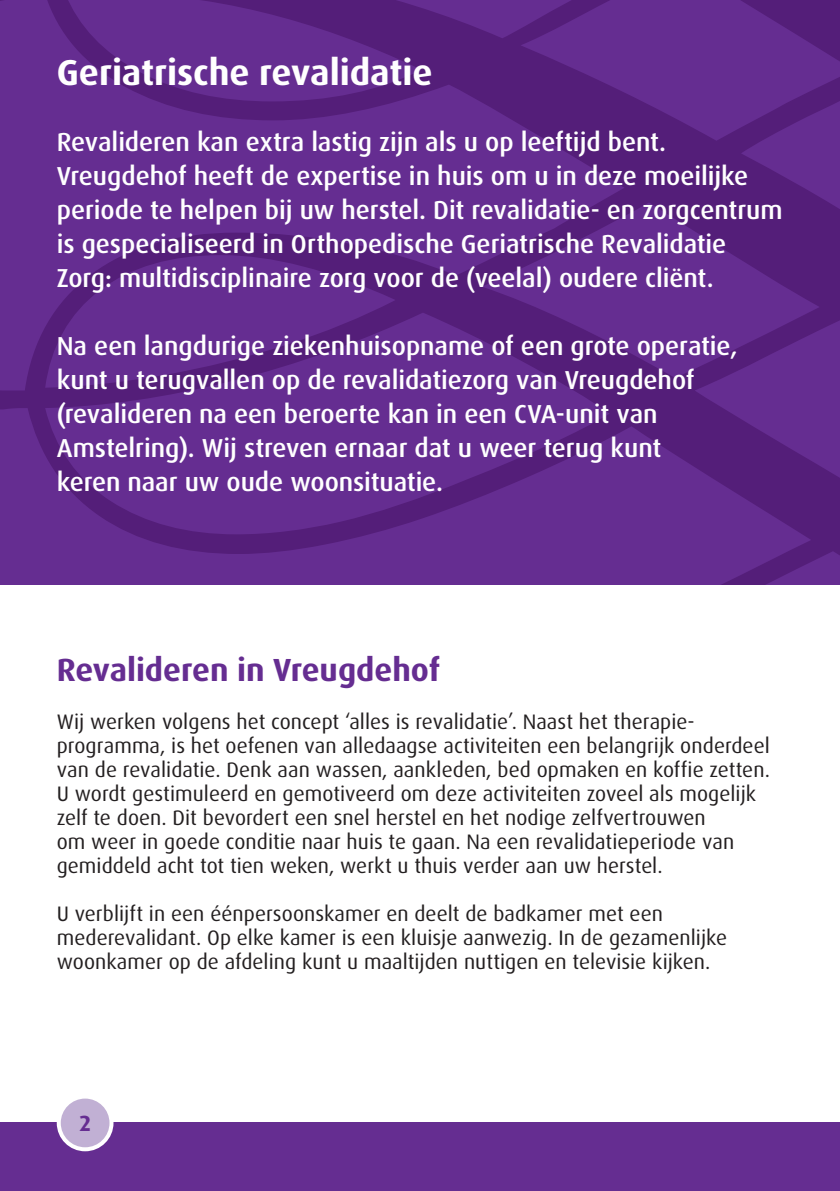
<style>
.page{position:relative;width:840px;height:1191px;background:#fff}
.page>*{position:absolute;margin:0;border:0;box-sizing:border-box;transform-origin:0 0}
.t1{font:700 36px "Dax Pro";color:#fff}
.t2{font:700 32px "Dax Pro";color:#652d91}
.t3{font:500 26px/34px "Dax Pro";letter-spacing:-.005em;color:#fff}
.t4{font:700 22px "Dax Pro";color:#652d91}
.t5{font:21px/24px "Dax Pro";color:#231f20}
</style>
<div class="page">
<div style="left:0;top:1123px;width:839px;height:68px;background:#652d91"></div>
<svg style="left:0;top:0;width:839px;height:585px;background:#60288a"></svg>
<div style="left:59px;top:1096px;width:52px;height:53px;background:#c1b0d4;border-radius:50%"></div>
<div style="left:57px;top:1094px;width:56px;height:57px;border:4px solid #fff;border-radius:50%"></div>
<h1 class="t1" style="left:57px;top:49px;width:377px">Geriatrische revalidatie</h1>
<p class="t3" style="left:57px;top:125px;width:727px">Revalideren kan extra lastig zijn als u op leeftijd bent.<br>Vreugdehof heeft de expertise in huis om u in deze moeilijke periode te helpen bij uw herstel. Dit revalidatie- en zorgcentrum is gespecialiseerd in Orthopedische Geriatrische Revalidatie Zorg: multidisciplinaire zorg voor de (veelal) oudere cliënt.</p>
<p class="t3" style="left:57px;top:329px;width:682px">Na een langdurige ziekenhuisopname of een grote operatie, kunt u terugvallen op de revalidatiezorg van Vreugdehof (revalideren na een beroerte kan in een CVA-unit van Amstelring). Wij streven ernaar dat u weer terug kunt<br>keren naar uw oude woonsituatie.</p>
<h2 class="t2" style="left:57px;top:649px;width:384px">Revalideren in Vreugdehof</h2>
<p class="t5" style="left:57px;top:710px;width:714px">Wij werken volgens het concept ‘alles is revalidatie’. Naast het therapie&shy;programma, is het oefenen van alledaagse activiteiten een belangrijk onderdeel van de revalidatie. Denk aan wassen, aankleden, bed opmaken en koffie zetten.<br>U wordt gestimuleerd en gemotiveerd om deze activiteiten zoveel als mogelijk zelf te doen. Dit bevordert een snel herstel en het nodige zelfvertrouwen<br>om weer in goede conditie naar huis te gaan. Na een revalidatieperiode van gemiddeld acht tot tien weken, werkt u thuis verder aan uw herstel.</p>
<p class="t5" style="left:57px;top:902px;width:671px">U verblijft in een éénpersoonskamer en deelt de badkamer met een mederevalidant. Op elke kamer is een kluisje aanwezig. In de gezamenlijke woonkamer op de afdeling kunt u maaltijden nuttigen en televisie kijken.</p>
<p class="t4" style="left:79px;top:1108px;width:13px">2</p>
</div>
